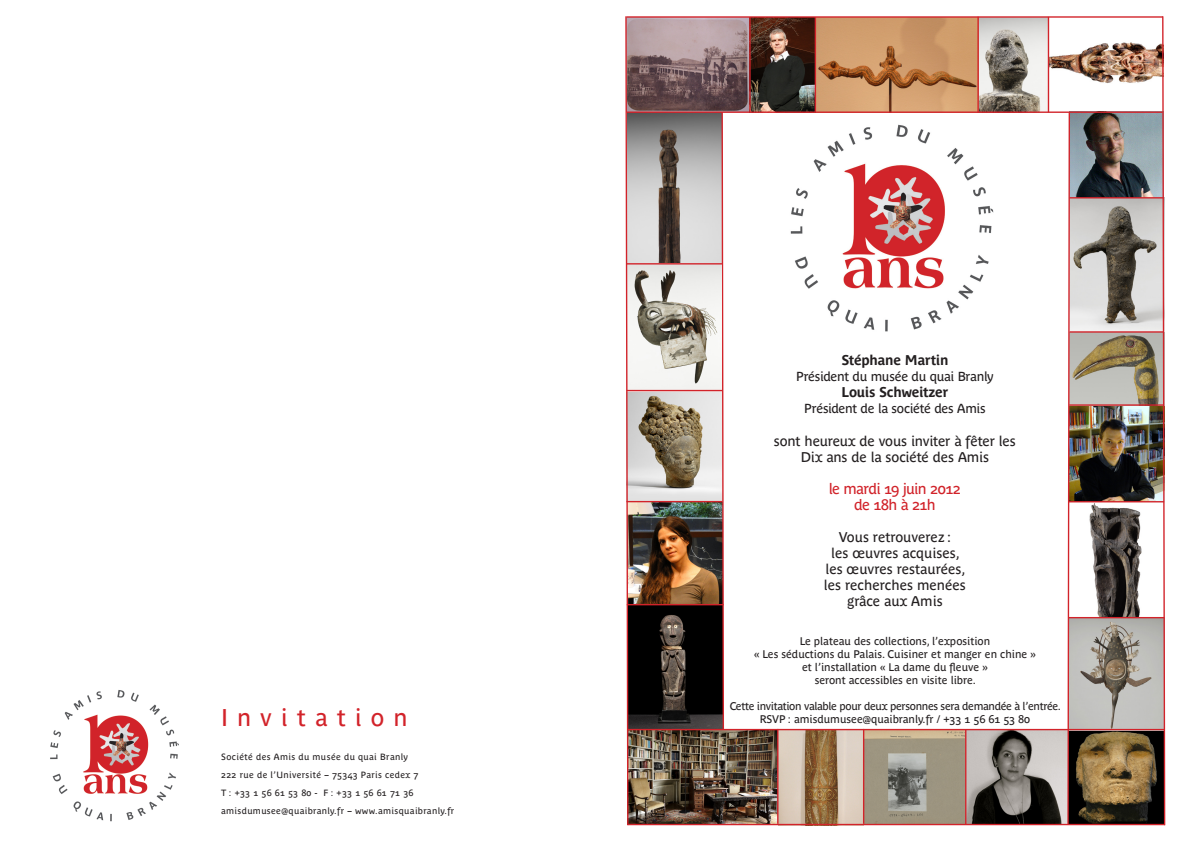
<style>
.page{position:relative;width:1191px;height:842px;background:#fff}
.page>*{position:absolute;margin:0;border:0;box-sizing:border-box;transform-origin:0 0}
.t1{font:24px "Parisine Plus Std";letter-spacing:.38em;color:#d2232a}
.t2{font:15px "Parisine Plus Std";letter-spacing:-.045em;color:#d1232a}
.t3{font:14px "Parisine Plus Std";color:#231f20}
.t4{font:700 14px "Parisine Plus Std";letter-spacing:-.025em;color:#231f20}
.t5{font:13px "Parisine Plus Std";letter-spacing:-.025em;color:#231f20}
.t6{font:11px "Parisine Plus Std";color:#231f20}
.t7{font:11px "Parisine Plus Std";letter-spacing:-.03em;color:#231f20}
.t8{font:9px "Parisine Plus Std";letter-spacing:.04em;color:#231f20}
</style>
<div class="page">
<img style="left:1070px;top:636px;width:91px;height:188px">
<img style="left:1070px;top:113px;width:91px;height:523px">
<img style="left:629px;top:113px;width:92px;height:616px">
<svg style="left:721px;top:113px;width:3px;height:616px;background:#bc6c6f"></svg>
<img style="left:629px;top:18px;width:418px;height:93px">
<img style="left:1049px;top:34px;width:112px;height:57px">
<hr style="left:749px;top:17px;width:1px;height:95px;background:#d2232a">
<hr style="left:814px;top:17px;width:2px;height:95px;background:#d2232a">
<hr style="left:977px;top:17px;width:1px;height:96px;background:#d2232a">
<hr style="left:1047px;top:17px;width:2px;height:95px;background:#d2232a">
<hr style="left:1069px;top:197px;width:94px;height:1px;background:#d2232a">
<hr style="left:1069px;top:331px;width:94px;height:2px;background:#d2232a">
<hr style="left:1069px;top:404px;width:95px;height:2px;background:#d2232a">
<hr style="left:626px;top:390px;width:97px;height:1px;background:#d2232a">
<hr style="left:626px;top:263px;width:96px;height:1px;background:#d2232a">
<hr style="left:626px;top:111px;width:536px;height:2px;background:#d2232a">
<hr style="left:626px;top:16px;width:536px;height:2px;background:#d2232a">
<img style="left:629px;top:730px;width:437px;height:94px">
<hr style="left:1068px;top:501px;width:96px;height:1px;background:#d2232a">
<hr style="left:1068px;top:617px;width:96px;height:1px;background:#d2232a">
<svg style="left:1161px;top:16px;width:5px;height:810px"></svg>
<hr style="left:627px;top:604px;width:96px;height:1px;background:#d2232a">
<hr style="left:626px;top:501px;width:96px;height:1px;background:#d2232a">
<hr style="left:965px;top:730px;width:1px;height:94px;background:#d2232a">
<svg style="left:625px;top:16px;width:4px;height:810px"></svg>
<svg style="left:1066px;top:111px;width:4px;height:715px"></svg>
<hr style="left:627px;top:729px;width:537px;height:1px;background:#d2232a">
<hr style="left:627px;top:824px;width:537px;height:1px;background:#d2232a">
<hr style="left:863px;top:729px;width:1px;height:95px;background:#d2232a">
<hr style="left:777px;top:729px;width:1px;height:95px;background:#d2232a">
<img style="left:790px;top:124px;width:204px;height:208px">
<img style="left:50px;top:690px;width:129px;height:132px">
<p class="t1" style="left:221px;top:704px;width:188px">Invitation</p>
<p class="t8" style="left:221px;top:752px;width:188px">Société des Amis du musée du quai Branly</p>
<p class="t8" style="left:221px;top:770px;width:199px">222 rue de l’Université – 75343 Paris cedex 7</p>
<p class="t8" style="left:221px;top:788px;width:194px">T : +33 1 56 61 53 80 - F : +33 1 56 61 71 36</p>
<p class="t8" style="left:221px;top:806px;width:235px">amisdumusee@quaibranly.fr – www.amisquaibranly.fr</p>
<p class="t4" style="left:841px;top:352px;width:108px">Stéphane Martin</p>
<p class="t5" style="left:796px;top:369px;width:199px">Président du musée du quai Branly</p>
<p class="t4" style="left:841px;top:384px;width:108px">Louis Schweitzer</p>
<p class="t5" style="left:804px;top:401px;width:183px">Président de la société des Amis</p>
<p class="t3" style="left:774px;top:432px;width:243px">sont heureux de vous inviter à fêter les</p>
<p class="t3" style="left:800px;top:448px;width:190px">Dix ans de la société des Amis</p>
<p class="t2" style="left:828px;top:480px;width:134px">le mardi 19 juin 2012</p>
<p class="t2" style="left:854px;top:496px;width:83px">de 18h à 21h</p>
<p class="t3" style="left:838px;top:528px;width:114px">Vous retrouverez :</p>
<p class="t3" style="left:831px;top:544px;width:130px">les œuvres acquises,</p>
<p class="t3" style="left:825px;top:560px;width:142px">les œuvres restaurées,</p>
<p class="t3" style="left:824px;top:576px;width:143px">les recherches menées</p>
<p class="t3" style="left:847px;top:592px;width:97px">grâce aux Amis</p>
<p class="t6" style="left:799px;top:634px;width:192px">Le plateau des collections, l’exposition</p>
<p class="t6" style="left:754px;top:647px;width:283px">« Les séductions du Palais. Cuisiner et manger en chine »</p>
<p class="t6" style="left:802px;top:660px;width:187px">et l’installation « La dame du fleuve »</p>
<p class="t6" style="left:814px;top:673px;width:163px">seront accessibles en visite libre.</p>
<p class="t7" style="left:729px;top:699px;width:333px">Cette invitation valable pour deux personnes sera demandée à l’entrée.</p>
<p class="t6" style="left:759px;top:712px;width:272px">RSVP : amisdumusee@quaibranly.fr / +33 1 56 61 53 80</p>
</div>
